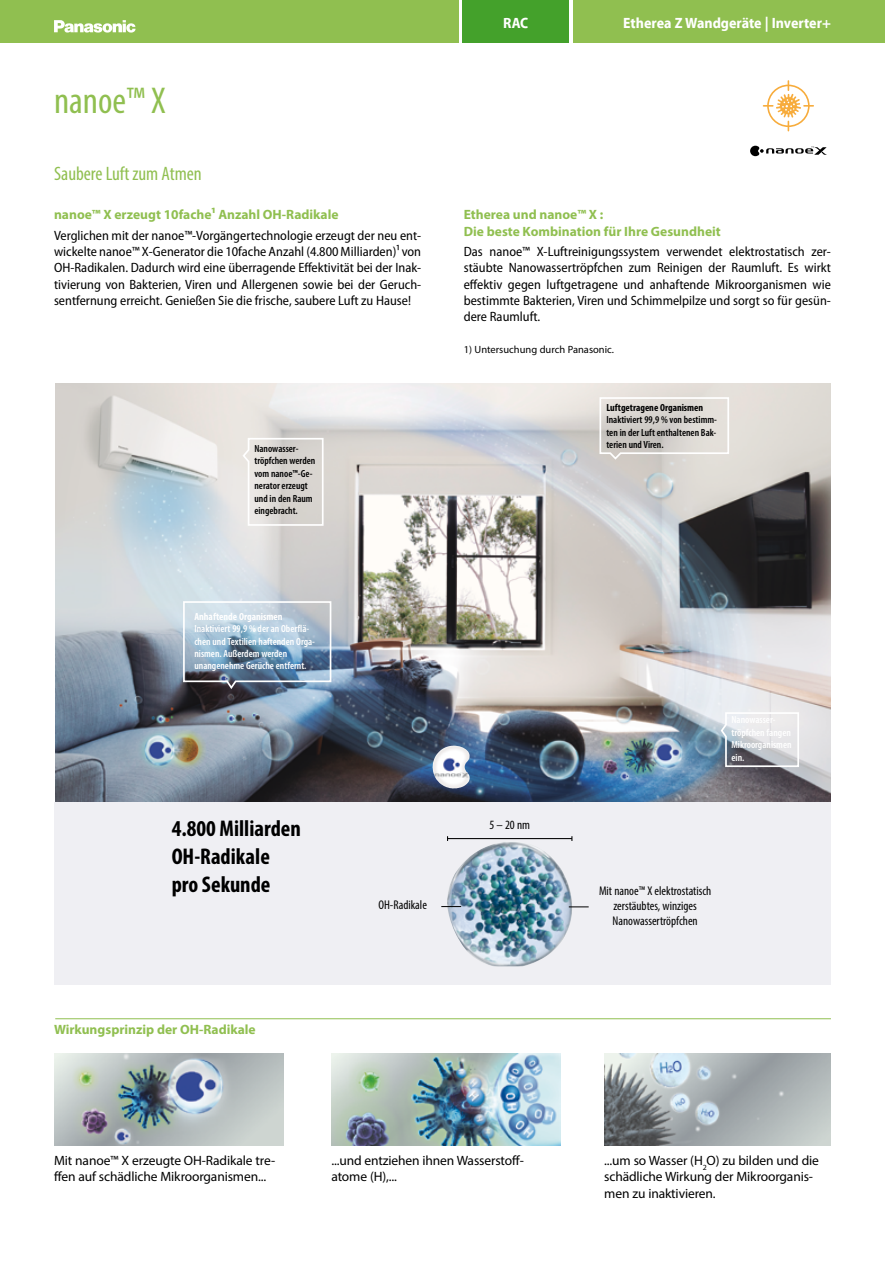
<style>
.page{position:relative;width:885px;height:1263px;background:#fff}
.page>*{position:absolute;margin:0;border:0;box-sizing:border-box;transform-origin:0 0}
.t1{font:condensed 37.5px "Myriad Pro";color:#90bf50}
.t2{font:700 condensed 22.8px/28px "Myriad Pro";color:#000}
.t3{font:condensed 19.5px "Myriad Pro";color:#90bf50}
.t4{font:700 semi-condensed 15px "Myriad Pro";color:#fff}
.t5{font:semi-condensed 13.5px/16.2px "Myriad Pro";color:#000;text-align:justify}
.t6{font:13.5px/16.2px "Myriad Pro";letter-spacing:-.01em;color:#000}
.t7{font:700 13.5px/16.2px "Myriad Pro";color:#90bf50}
.t8{font:condensed 12.75px/15.1px "Myriad Pro";color:#000;text-align:center}
.t9{font:10.5px "Myriad Pro";color:#000}
.t10{font:600 condensed 10.35px/12.5px "Myriad Pro";color:#000}
.t11{font:600 condensed 10.35px/12.5px "Myriad Pro";color:#fff}
.t12{font:700 condensed 10.35px "Myriad Pro";color:#000}
.t13{font:700 condensed 10.35px "Myriad Pro";color:#fff}
</style>
<div class="page">
<div style="left:0;top:0;width:458px;height:43px;background:#90bf50"></div>
<div style="left:573px;top:0;width:311px;height:43px;background:#90bf50"></div>
<div style="left:462px;top:0;width:107px;height:43px;background:#44a12b"></div>
<svg style="left:54px;top:20px;width:81px;height:13px"></svg>
<svg style="left:763px;top:81px;width:50px;height:50px"></svg>
<div style="left:767px;top:85px;width:42px;height:42px;border:2px solid #f7ac3c;border-radius:50%"></div>
<svg style="left:750px;top:146px;width:76px;height:10px"></svg>
<div style="left:54px;top:801px;width:776px;height:183px;background:#efeff3"></div>
<img style="left:55px;top:384px;width:775px;height:417px">
<img style="left:54px;top:1053px;width:229px;height:93px">
<img style="left:331px;top:1054px;width:229px;height:92px">
<img style="left:604px;top:1053px;width:226px;height:93px">
<svg style="left:241px;top:437px;width:83px;height:90px;background:#dfdbd8"></svg>
<svg style="left:182px;top:600px;width:150px;height:91px;background:#8ea5b8"></svg>
<svg style="left:598px;top:396px;width:131px;height:65px;background:#dad6d2"></svg>
<svg style="left:719px;top:711px;width:80px;height:57px;background:#c4c6cb"></svg>
<img style="left:432px;top:746px;width:38px;height:42px">
<img style="left:447px;top:842px;width:125px;height:124px">
<svg style="left:568px;top:906px;width:20px;height:1px"></svg>
<svg style="left:441px;top:906px;width:20px;height:1px"></svg>
<hr style="left:447px;top:838px;width:125px;height:1px;background:#000">
<hr style="left:55px;top:1018px;width:775px;height:1px;background:#90bf50">
<h1 class="t1" style="left:54px;top:78px;width:113px">nanoe™ X</h1>
<h3 class="t3" style="left:54px;top:162px;width:149px">Saubere Luft zum Atmen</h3>
<p class="t7" style="left:54px;top:206px;width:286px">nanoe™ X erzeugt 10fache¹ Anzahl OH-Radikale</p>
<p class="t5" style="left:54px;top:228px;width:368px">Verglichen mit der nanoe™-Vorgängertechnologie erzeugt der neu ent&shy;wickelte nanoe™ X-Generator die 10fache Anzahl (4.800 Milliarden)¹ von OH-Radikalen. Dadurch wird eine überragende Effektivität bei der Inak&shy;tivierung von Bakterien, Viren und Allergenen sowie bei der Geruch&shy;sentfernung erreicht. Genießen Sie die frische, saubere Luft zu Hause!</p>
<p class="t10" style="left:254px;top:442px;width:62px">Nanowasser&shy;tröpfchen werden vom nanoe™-Ge&shy;nerator erzeugt und in den Raum eingebracht.</p>
<p class="t4" style="left:503px;top:15px;width:27px">RAC</p>
<p class="t4" style="left:623px;top:15px;width:209px">Etherea Z Wandgeräte | Inverter+</p>
<p class="t7" style="left:463px;top:206px;width:258px">Etherea und nanoe™ X :<br>Die beste Kombination für Ihre Gesundheit</p>
<p class="t5" style="left:463px;top:244px;width:368px">Das nanoe™ X-Luftreinigungssystem verwendet elektrostatisch zer&shy;stäubte Nanowassertröpfchen zum Reinigen der Raumluft. Es wirkt effektiv gegen luftgetragene und anhaftende Mikroorganismen wie bestimmte Bakterien, Viren und Schimmelpilze und sorgt so für gesün&shy;dere Raumluft.</p>
<p class="t9" style="left:463px;top:343px;width:152px">1) Untersuchung durch Panasonic.</p>
<p class="t12" style="left:606px;top:401px;width:98px">Luftgetragene Organismen</p>
<p class="t10" style="left:606px;top:414px;width:112px;text-align:justify">Inaktiviert 99,9 % von bestimm&shy;ten in der Luft enthaltenen Bak&shy;terien und Viren.</p>
<p class="t13" style="left:194px;top:610px;width:90px">Anhaftende Organismen</p>
<p class="t11" style="left:194px;top:623px;width:122px">Inaktiviert 99,9 % der an Oberflä&shy;chen und Textilien haftenden Orga&shy;nismen. Außerdem werden unangenehme Gerüche entfernt.</p>
<h2 class="t2" style="left:172px;top:814px;width:131px">4.800 Milliarden<br>OH-Radikale pro Sekunde</h2>
<p class="t8" style="left:378px;top:897px;width:50px">OH-Radikale</p>
<p class="t8" style="left:489px;top:817px;width:42px">5 – 20 nm</p>
<p class="t11" style="left:731px;top:726px;width:62px;text-align:justify">tröpfchen fangen Mikroorganismen ein.</p>
<p class="t8" style="left:599px;top:882px;width:114px">Mit nanoe™ X elektrostatisch zerstäubtes, winziges<br>Nanowassertröpfchen</p>
<p class="t7" style="left:54px;top:1021px;width:203px">Wirkungsprinzip der OH-Radikale</p>
<p class="t6" style="left:54px;top:1152px;width:223px">Mit nanoe™ X erzeugte OH-Radikale tre&shy;ffen auf schädliche Mikroorganismen...</p>
<p class="t6" style="left:331px;top:1152px;width:193px">...und entziehen ihnen Wasserstoff&shy;atome (H),...</p>
<p class="t6" style="left:604px;top:1152px;width:216px">...um so Wasser (H<sub>2</sub>O) zu bilden und die schädliche Wirkung der Mikroorganis&shy;men zu inaktivieren.</p>
</div>
